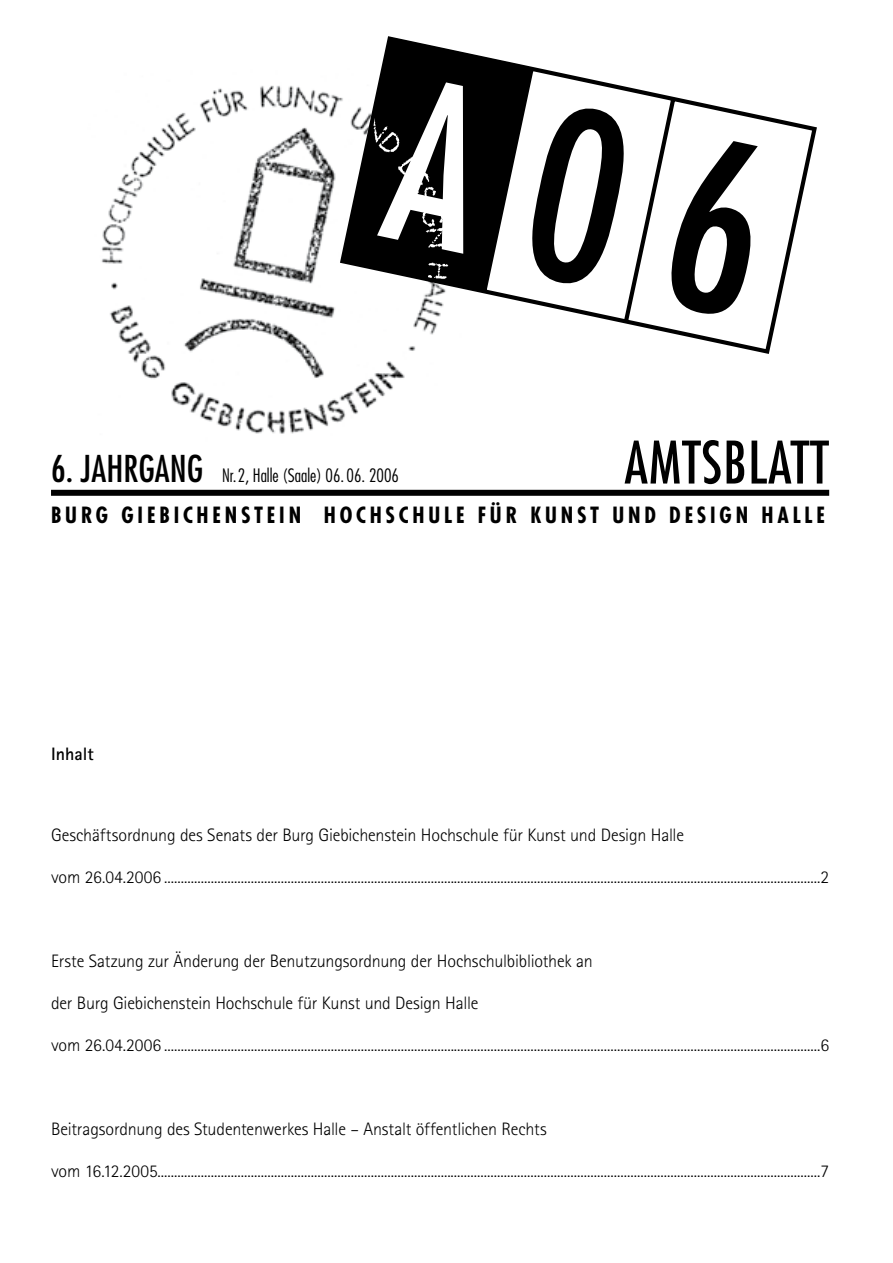
<style>
.page{position:relative;width:893px;height:1263px;background:#fff}
.page>*{position:absolute;margin:0;border:0;box-sizing:border-box;transform-origin:0 0}
.t1{font:condensed 57px "Futura";letter-spacing:.02em;color:#000}
.t2{font:700 condensed 21.75px "Futura";letter-spacing:.175em;color:#000}
.t3{font:300 18px "Rotis Sans Serif";letter-spacing:-.01em;color:#000}
.t4{font:300 condensed 18px "Futura";color:#000}
.t5{font:700 18px "Rotis Sans Serif";color:#000}
.s1{font-weight:400;font-size:36px}
</style>
<div class="page">
<img style="left:101px;top:85px;width:304px;height:349px">
<svg style="left:337px;top:36px;width:480px;height:320px"></svg>
<div style="left:51px;top:490px;width:778px;height:6px;background:#000"></div>
<svg style="left:519px;top:101px;width:253px;height:219px"></svg>
<div style="left:377px;top:75px;width:120px;height:179px;background:#000"></div>
<h1 class="t1" style="left:624px;top:428px;width:206px">AMTSBLATT</h1>
<p class="t4" style="left:51px;top:465px;width:349px"><span class="s1">6. JAHRGANG</span> Nr.2, Halle (Saale) 06. 06. 2006</p>
<p class="t2" style="left:51px;top:501px;width:775px">BURG GIEBICHENSTEIN HOCHSCHULE FÜR KUNST UND DESIGN HALLE</p>
<p class="t5" style="left:51px;top:742px;width:44px">Inhalt</p>
<p class="t3" style="left:51px;top:824px;width:635px">Geschäftsordnung des Senats der Burg Giebichenstein Hochschule für Kunst und Design Halle</p>
<p class="t3" style="left:51px;top:866px;width:780px">vom 26.04.2006 .....................................................................................................................................................................................................2</p>
<p class="t3" style="left:51px;top:950px;width:543px">Erste Satzung zur Änderung der Benutzungsordnung der Hochschulbibliothek an</p>
<p class="t3" style="left:51px;top:992px;width:429px">der Burg Giebichenstein Hochschule für Kunst und Design Halle</p>
<p class="t3" style="left:51px;top:1034px;width:780px">vom 26.04.2006 .....................................................................................................................................................................................................6</p>
<p class="t3" style="left:51px;top:1118px;width:497px">Beitragsordnung des Studentenwerkes Halle – Anstalt öffentlichen Rechts</p>
<p class="t3" style="left:51px;top:1160px;width:780px">vom 16.12.2005.......................................................................................................................................................................................................7</p>
</div>
